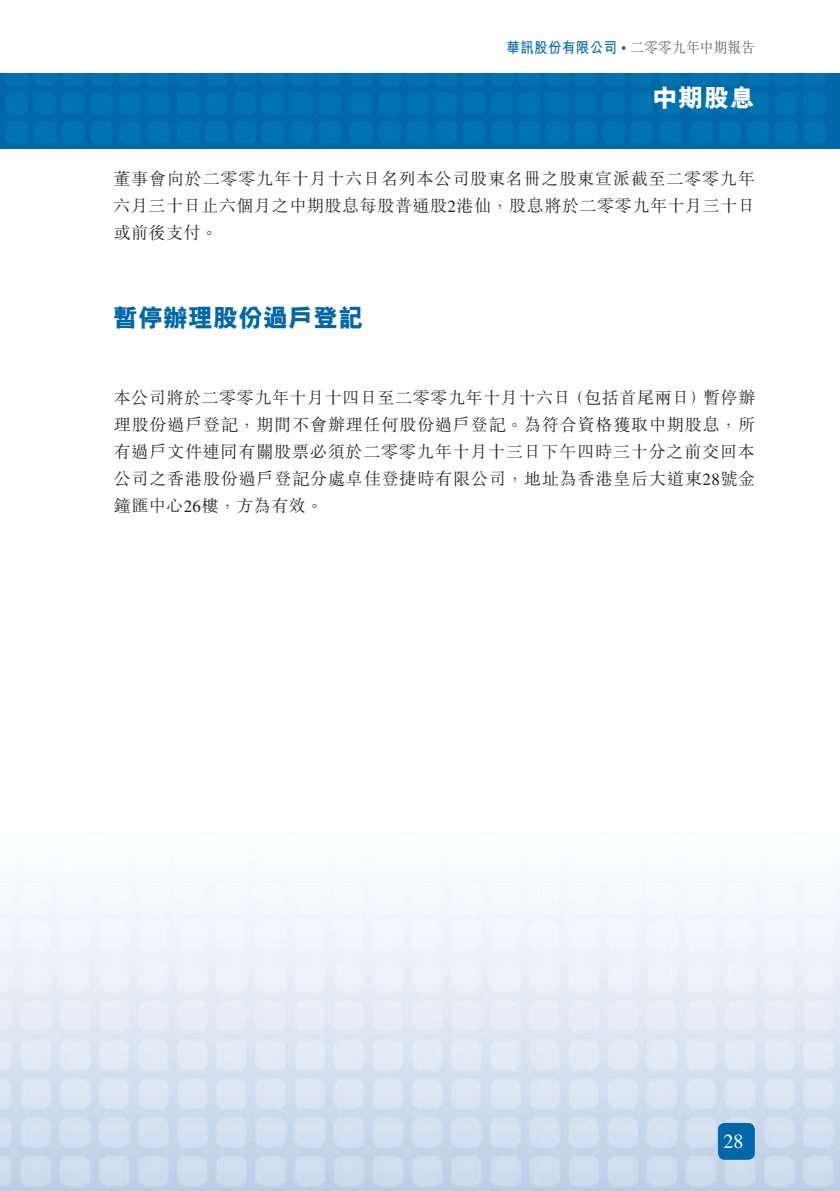
<style>
.page{position:relative;width:840px;height:1191px;background:#fff}
.page>*{position:absolute;margin:0;border:0;box-sizing:border-box;transform-origin:0 0}
.t1{font:800 25px "M Hei HK";color:#0068a9}
.t2{font:800 25px "M Hei HK";color:#fff}
.t3{font:20px "Times LT Std";color:#fff}
.t4{font:300 17px/27px "M Sung HK";letter-spacing:.035em;color:#231f20;text-align:justify}
.t5{font:300 15px "M Sung HK";letter-spacing:.025em;color:#57585a;scale:.9 1}
.s1{font-family:"M Hei HK";font-weight:700;color:#0068a9}
.s2{font-family:"Times LT Std";font-weight:400}
</style>
<div class="page">
<img style="left:0;top:148px;width:839px;height:1043px">
<div style="left:717px;top:1123px;width:37px;height:36px;background:#0068a9;border-radius:7px"></div>
<div style="left:0;top:73px;width:839px;height:75px;background:#0070af"></div>
<p class="t5" style="left:506px;top:37px;width:277px"><span class="s1">華訊股份有限公司</span> <span class="s2">•</span> 二零零九年中期報告</p>
<h1 class="t2" style="left:652px;top:81px;width:104px">中期股息</h1>
<p class="t4" style="left:113px;top:165px;width:642px">董事會向於二零零九年十月十六日名列本公司股東名冊之股東宣派截至二零零九年六月三十日止六個月之中期股息每股普通股<span class="s2">2</span>港仙，股息將於二零零九年十月三十日或前後支付。</p>
<h1 class="t1" style="left:113px;top:301px;width:251px">暫停辦理股份過戶登記</h1>
<p class="t4" style="left:114px;top:384px;width:642px">本公司將於二零零九年十月十四日至二零零九年十月十六日（包括首尾兩日）暫停辦理股份過戶登記，期間不會辦理任何股份過戶登記。為符合資格獲取中期股息，所有過戶文件連同有關股票必須於二零零九年十月十三日下午四時三十分之前交回本公司之香港股份過戶登記分處卓佳登捷時有限公司，地址為香港皇后大道東<span class="s2">28</span>號金鐘匯中心<span class="s2">26</span>樓，方為有效。</p>
<p class="t3" style="left:723px;top:1129px;width:21px">28</p>
</div>
